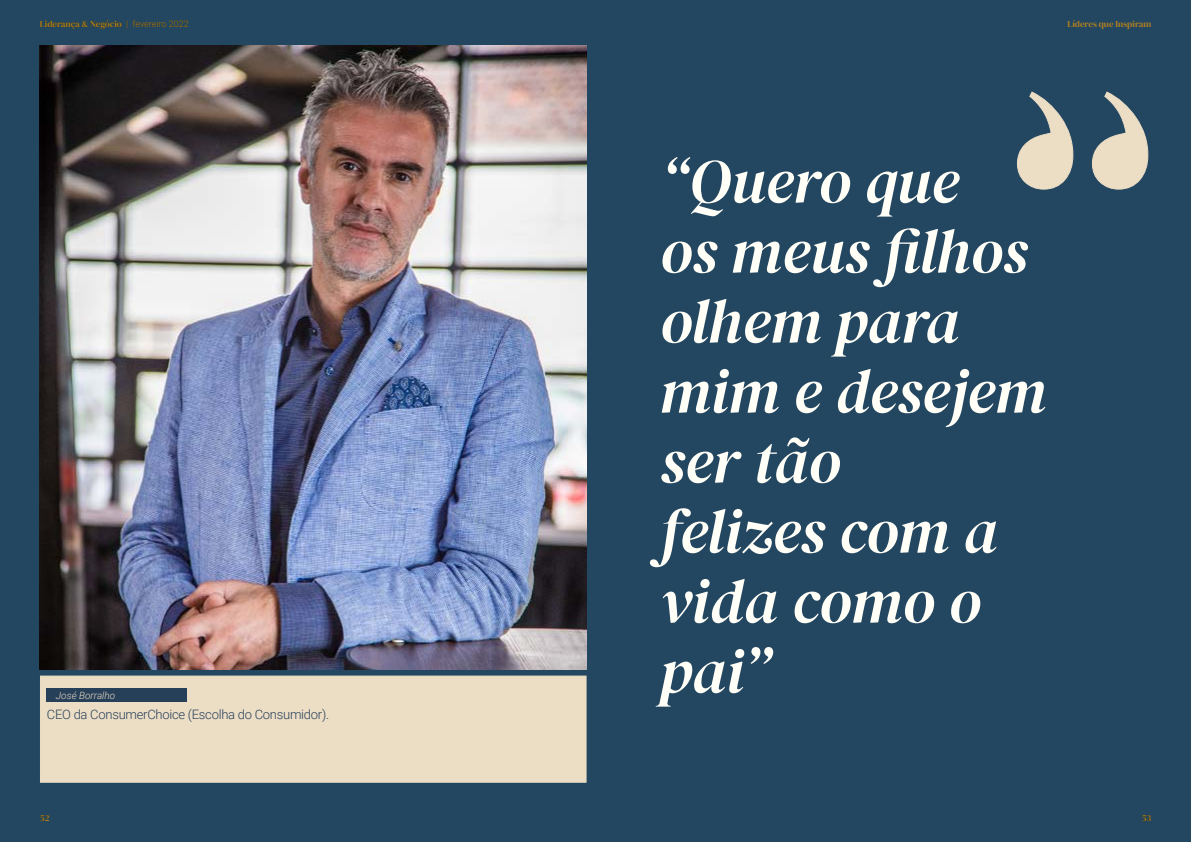
<style>
.page{position:relative;width:1191px;height:842px;background:#244761}
.page>*{position:absolute;margin:0;border:0;box-sizing:border-box;transform-origin:0 0}
.t1{font:italic 62px/70px "DM Serif Display";letter-spacing:-.005em;color:#fffef7}
.t2{font:300 13px "Roboto";letter-spacing:-.02em;color:#264059}
.t3{font:italic 300 10px "Roboto";color:#ebddc5}
.t4{font:9px "DM Serif Display";color:#b18120}
.s1{font-family:"Roboto";font-weight:300}
</style>
<div class="page">
<div style="left:40px;top:675px;width:546px;height:108px;background:#ecddc5;border:1px solid #ecddc5"></div>
<div style="left:46px;top:688px;width:141px;height:13px;background:#264059"></div>
<img style="left:40px;top:45px;width:546px;height:625px">
<svg style="left:1017px;top:91px;width:131px;height:99px"></svg>
<p class="t4" style="left:40px;top:19px;width:150px">Liderança &amp; Negócio <span class="s1">| fevereiro 2022</span></p>
<p class="t3" style="left:56px;top:688px;width:61px">José Borralho</p>
<p class="t2" style="left:47px;top:706px;width:284px">CEO da ConsumerChoice (Escolha do Consumidor).</p>
<p class="t4" style="left:1067px;top:19px;width:85px">Líderes que Inspiram</p>
<p class="t1" style="left:659px;top:147px;width:388px">“Quero que<br>os meus filhos olhem para mim e desejem ser tão<br>felizes com a vida como o pai”</p>
<p class="t4" style="left:40px;top:813px;width:11px">52</p>
<p class="t4" style="left:1141px;top:813px;width:11px">53</p>
</div>
